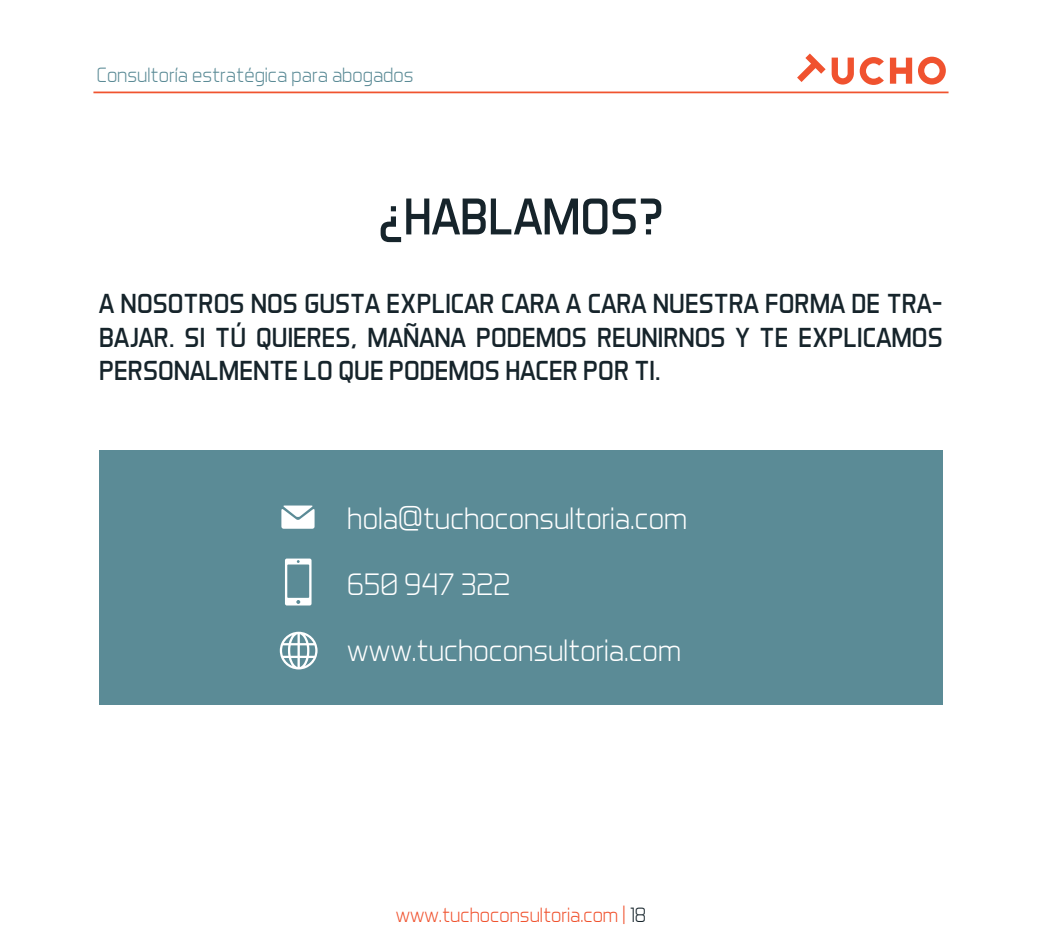
<style>
.page{position:relative;width:1042px;height:943px;background:#fff}
.page>*{position:absolute;margin:0;border:0;box-sizing:border-box;transform-origin:0 0}
.t1{font:52.5px "Aero Matics";color:#16242b}
.t2{font:300 31.5px/66px "Aero Matics";color:#fff}
.t3{font:28px/33.6px "Aero Matics";color:#16242b;text-align:justify}
.t4{font:300 21px "Aero Matics";color:#5b8b96}
.t5{font:300 21px "Aero Matics";color:#f0532f}
.s1{color:#16242b}
</style>
<div class="page">
<svg style="left:797px;top:54px;width:28px;height:28px"></svg>
<svg style="left:890px;top:58px;width:22px;height:26px"></svg>
<svg style="left:918px;top:57px;width:28px;height:28px"></svg>
<svg style="left:831px;top:57px;width:53px;height:28px"></svg>
<hr style="left:93px;top:91px;width:855px;height:2px;background:#f0532f">
<div style="left:99px;top:450px;width:844px;height:254px;background:#5b8b96"></div>
<svg style="left:281px;top:505px;width:33px;height:23px"></svg>
<svg style="left:280px;top:631px;width:37px;height:38px"></svg>
<svg style="left:285px;top:558px;width:26px;height:47px"></svg>
<p class="t4" style="left:97px;top:63px;width:318px">Consultoría estratégica para abogados</p>
<h1 class="t1" style="left:378px;top:185px;width:287px">¿HABLAMOS?</h1>
<p class="t3" style="left:99px;top:286px;width:845px">A NOSOTROS NOS GUSTA EXPLICAR CARA A CARA NUESTRA FORMA DE TRA-BAJAR. SI TÚ QUIERES, MAÑANA PODEMOS REUNIRNOS Y TE EXPLICAMOS PERSONALMENTE LO QUE PODEMOS HACER POR TI.</p>
<p class="t2" style="left:347px;top:485px;width:341px">hola@tuchoconsultoria.com<br>650 947 322 www.tuchoconsultoria.com</p>
<p class="t5" style="left:396px;top:902px;width:252px">www.tuchoconsultoria.com | <span class="s1">18</span></p>
</div>
